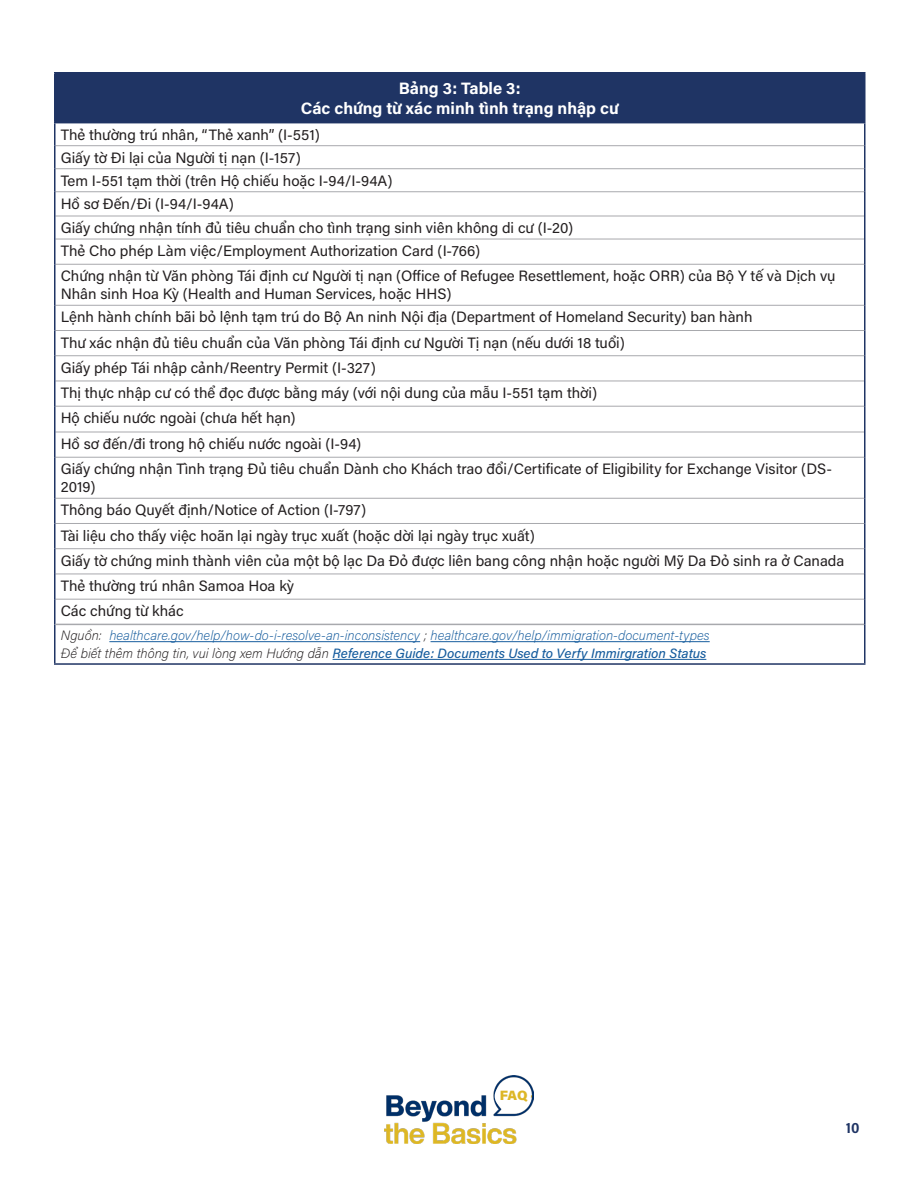
<style>
.page{position:relative;width:918px;height:1188px;background:#fff}
.page>*{position:absolute;margin:0;border:0;box-sizing:border-box;transform-origin:0 0}
.Paragraph_Text{font:700 16.5px "Acumin Pro";color:#fff}
.Paragraph_Text-2{font:15px/18px "Acumin Pro";color:#231f20}
.t1{font:700 15px "Acumin Pro Semi Cond";color:#1f3464}
.Paragraph_Text-3{font:italic 200 13.5px "Acumin Pro";color:#175d9e}
.Paragraph_Text-4{font:italic 500 13.5px "Acumin Pro";color:#175d9e}
.t2{font:900 13.5px "Acumin Pro";color:#ddb727}
.s1{color:#231f20}
.s2{font-weight:200;color:#231f20}
</style>
<div class="page">
<img style="left:384px;top:1075px;width:150px;height:68px">
<div style="left:495px;top:1082px;width:36px;height:29px;background:#fff;border-radius:50%"></div>
<div style="left:55px;top:73px;width:810px;height:50px;background:#1f3464"></div>
<svg style="left:56px;top:146px;width:808px;height:514px"></svg>
<hr style="left:56px;top:145px;width:808px;height:1px;background:#a8a9ad">
<hr style="left:56px;top:168px;width:808px;height:1px;background:#a8a9ad">
<hr style="left:56px;top:191px;width:808px;height:1px;background:#a8a9ad">
<hr style="left:56px;top:216px;width:808px;height:1px;background:#a8a9ad">
<hr style="left:56px;top:457px;width:808px;height:1px;background:#a8a9ad">
<hr style="left:56px;top:498px;width:808px;height:1px;background:#a8a9ad">
<hr style="left:56px;top:523px;width:808px;height:1px;background:#a8a9ad">
<hr style="left:56px;top:548px;width:808px;height:1px;background:#a8a9ad">
<hr style="left:56px;top:574px;width:808px;height:1px;background:#a8a9ad">
<hr style="left:56px;top:599px;width:808px;height:1px;background:#a8a9ad">
<hr style="left:54px;top:122px;width:812px;height:1px;background:#1f3464">
<hr style="left:56px;top:239px;width:808px;height:1px;background:#a8a9ad">
<hr style="left:56px;top:264px;width:808px;height:1px;background:#a8a9ad">
<hr style="left:56px;top:305px;width:808px;height:1px;background:#a8a9ad">
<hr style="left:56px;top:330px;width:808px;height:1px;background:#a8a9ad">
<hr style="left:56px;top:355px;width:808px;height:1px;background:#a8a9ad">
<hr style="left:56px;top:381px;width:808px;height:1px;background:#a8a9ad">
<hr style="left:56px;top:406px;width:808px;height:1px;background:#a8a9ad">
<hr style="left:56px;top:432px;width:808px;height:1px;background:#a8a9ad">
<hr style="left:54px;top:72px;width:812px;height:2px;background:#1f3464">
<hr style="left:54px;top:73px;width:2px;height:49px;background:#1f3464">
<hr style="left:864px;top:73px;width:2px;height:49px;background:#1f3464">
<hr style="left:54px;top:123px;width:2px;height:23px;background:#1f3464">
<hr style="left:864px;top:123px;width:2px;height:23px;background:#1f3464">
<hr style="left:54px;top:146px;width:2px;height:23px;background:#1f3464">
<hr style="left:864px;top:146px;width:2px;height:23px;background:#1f3464">
<hr style="left:54px;top:169px;width:2px;height:23px;background:#1f3464">
<hr style="left:864px;top:169px;width:2px;height:23px;background:#1f3464">
<hr style="left:54px;top:192px;width:2px;height:24px;background:#1f3464">
<hr style="left:864px;top:192px;width:2px;height:24px;background:#1f3464">
<hr style="left:54px;top:216px;width:2px;height:23px;background:#1f3464">
<hr style="left:864px;top:216px;width:2px;height:23px;background:#1f3464">
<hr style="left:54px;top:239px;width:2px;height:25px;background:#1f3464">
<hr style="left:864px;top:239px;width:2px;height:25px;background:#1f3464">
<hr style="left:54px;top:264px;width:2px;height:41px;background:#1f3464">
<hr style="left:864px;top:264px;width:2px;height:41px;background:#1f3464">
<hr style="left:54px;top:305px;width:2px;height:26px;background:#1f3464">
<hr style="left:864px;top:305px;width:2px;height:26px;background:#1f3464">
<hr style="left:54px;top:331px;width:2px;height:25px;background:#1f3464">
<hr style="left:864px;top:331px;width:2px;height:25px;background:#1f3464">
<hr style="left:54px;top:356px;width:2px;height:25px;background:#1f3464">
<hr style="left:864px;top:356px;width:2px;height:25px;background:#1f3464">
<hr style="left:54px;top:381px;width:2px;height:25px;background:#1f3464">
<hr style="left:864px;top:381px;width:2px;height:25px;background:#1f3464">
<hr style="left:54px;top:406px;width:2px;height:26px;background:#1f3464">
<hr style="left:864px;top:406px;width:2px;height:26px;background:#1f3464">
<hr style="left:54px;top:432px;width:2px;height:25px;background:#1f3464">
<hr style="left:864px;top:432px;width:2px;height:25px;background:#1f3464">
<hr style="left:54px;top:457px;width:2px;height:41px;background:#1f3464">
<hr style="left:864px;top:457px;width:2px;height:41px;background:#1f3464">
<hr style="left:54px;top:498px;width:2px;height:25px;background:#1f3464">
<hr style="left:864px;top:498px;width:2px;height:25px;background:#1f3464">
<hr style="left:54px;top:523px;width:2px;height:26px;background:#1f3464">
<hr style="left:864px;top:523px;width:2px;height:26px;background:#1f3464">
<hr style="left:54px;top:549px;width:2px;height:25px;background:#1f3464">
<hr style="left:864px;top:549px;width:2px;height:25px;background:#1f3464">
<hr style="left:54px;top:574px;width:2px;height:25px;background:#1f3464">
<hr style="left:864px;top:574px;width:2px;height:25px;background:#1f3464">
<hr style="left:54px;top:599px;width:2px;height:25px;background:#1f3464">
<hr style="left:864px;top:599px;width:2px;height:25px;background:#1f3464">
<hr style="left:54px;top:624px;width:2px;height:39px;background:#1f3464">
<hr style="left:864px;top:624px;width:2px;height:39px;background:#1f3464">
<hr style="left:54px;top:663px;width:812px;height:2px;background:#1f3464">
<hr style="left:56px;top:624px;width:808px;height:1px;background:#a8a9ad">
<hr style="left:109px;top:641px;width:311px;height:1px;background:#175d9e">
<hr style="left:431px;top:641px;width:279px;height:1px;background:#175d9e">
<hr style="left:333px;top:659px;width:373px;height:1px;background:#175d9e">
<p class="Paragraph_Text" style="left:399px;top:77px;width:123px">Bảng 3: Table 3:</p>
<p class="Paragraph_Text" style="left:301px;top:96px;width:319px">Các chứng từ xác minh tình trạng nhập cư</p>
<p class="Paragraph_Text-2" style="left:61px;top:125px;width:261px">Thẻ thường trú nhân, “Thẻ xanh” (I-551)</p>
<p class="Paragraph_Text-2" style="left:61px;top:148px;width:242px">Giấy tờ Đi lại của Người tị nạn (I-157)</p>
<p class="Paragraph_Text-2" style="left:61px;top:171px;width:333px">Tem I-551 tạm thời (trên Hộ chiếu hoặc I-94/I-94A)</p>
<p class="Paragraph_Text-2" style="left:61px;top:194px;width:174px">Hồ sơ Đến/Đi (I-94/I-94A)</p>
<p class="Paragraph_Text-2" style="left:61px;top:218px;width:514px">Giấy chứng nhận tính đủ tiêu chuẩn cho tình trạng sinh viên không di cư (I-20)</p>
<p class="Paragraph_Text-2" style="left:61px;top:241px;width:421px">Thẻ Cho phép Làm việc/Employment Authorization Card (I-766)</p>
<p class="Paragraph_Text-2" style="left:61px;top:266px;width:776px">Chứng nhận từ Văn phòng Tái định cư Người tị nạn (Office of Refugee Resettlement, hoặc ORR) của Bộ Y tế và Dịch vụ<br>Nhân sinh Hoa Kỳ (Health and Human Services, hoặc HHS)</p>
<p class="Paragraph_Text-2" style="left:61px;top:307px;width:693px">Lệnh hành chính bãi bỏ lệnh tạm trú do Bộ An ninh Nội địa (Department of Homeland Security) ban hành</p>
<p class="Paragraph_Text-2" style="left:61px;top:333px;width:566px">Thư xác nhận đủ tiêu chuẩn của Văn phòng Tái định cư Người Tị nạn (nếu dưới 18 tuổi)</p>
<p class="Paragraph_Text-2" style="left:61px;top:358px;width:317px">Giấy phép Tái nhập cảnh/Reentry Permit (I-327)</p>
<p class="Paragraph_Text-2" style="left:61px;top:383px;width:538px">Thị thực nhập cư có thể đọc được bằng máy (với nội dung của mẫu I-551 tạm thời)</p>
<p class="Paragraph_Text-2" style="left:61px;top:408px;width:236px">Hộ chiếu nước ngoài (chưa hết hạn)</p>
<p class="Paragraph_Text-2" style="left:61px;top:434px;width:302px">Hồ sơ đến/đi trong hộ chiếu nước ngoài (I-94)</p>
<p class="Paragraph_Text-2" style="left:61px;top:459px;width:773px">Giấy chứng nhận Tình trạng Đủ tiêu chuẩn Dành cho Khách trao đổi/Certificate of Eligibility for Exchange Visitor (DS-<br>2019)</p>
<p class="Paragraph_Text-2" style="left:61px;top:500px;width:307px">Thông báo Quyết định/Notice of Action (I-797)</p>
<p class="Paragraph_Text-2" style="left:61px;top:526px;width:476px">Tài liệu cho thấy việc hoãn lại ngày trục xuất (hoặc dời lại ngày trục xuất)</p>
<p class="Paragraph_Text-2" style="left:61px;top:551px;width:785px">Giấy tờ chứng minh thành viên của một bộ lạc Da Đỏ được liên bang công nhận hoặc người Mỹ Da Đỏ sinh ra ở Canada</p>
<p class="Paragraph_Text-2" style="left:61px;top:576px;width:235px">Thẻ thường trú nhân Samoa Hoa kỳ</p>
<p class="Paragraph_Text-2" style="left:61px;top:601px;width:124px">Các chứng từ khác</p>
<p class="Paragraph_Text-3" style="left:61px;top:626px;width:650px"><span class="s1">Nguồn:</span> healthcare.gov/help/how-do-i-resolve-an-inconsistency <span class="s1">;</span> healthcare.gov/help/immigration-document-types</p>
<p class="Paragraph_Text-4" style="left:61px;top:644px;width:647px"><span class="s2">Để biết thêm thông tin, vui lòng xem Hướng dẫn</span> Reference Guide: Documents Used to Verfy Immirgration Status</p>
<p class="t2" style="left:500px;top:1086px;width:29px">FAQ</p>
<p class="t1" style="left:846px;top:1117px;width:15px">10</p>
</div>
